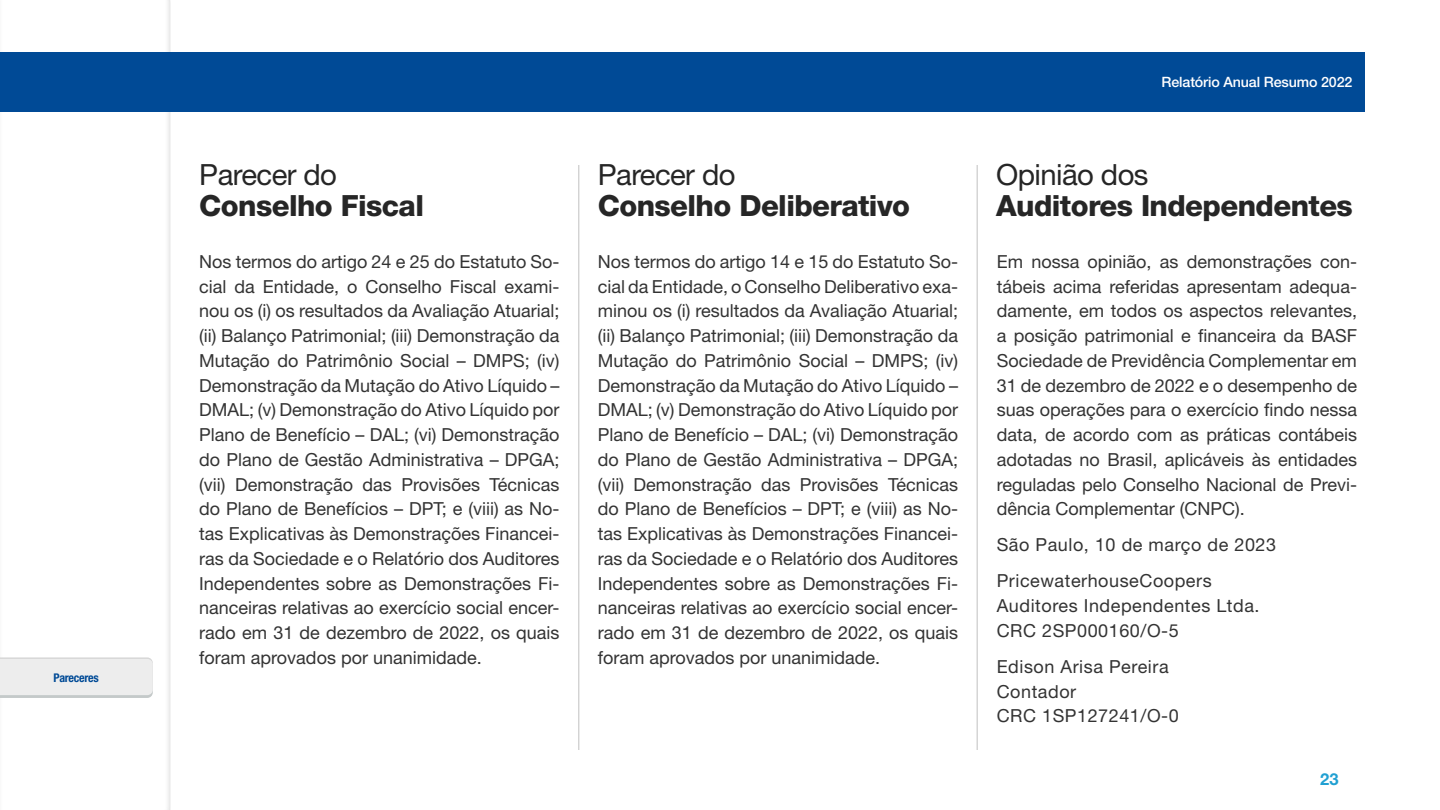
<style>
.page{position:relative;width:1440px;height:810px;background:#fff}
.page>*{position:absolute;margin:0;border:0;box-sizing:border-box;transform-origin:0 0}
.t1{font:800 29.25px/30.8px "Helvetica Neue LT Std";letter-spacing:-.02em;color:#262626}
.txt_corrido{font:18px/24.8px "Helvetica Neue LT Std";color:#333;text-align:justify}
.txt_corrido-2{font:18px/24.8px "Helvetica Neue LT Std";letter-spacing:.03em;color:#333}
.t2{font:700 16.5px "Helvetica Neue LT Std";color:#21a0d2}
.t3{font:500 14.25px "Helvetica Neue LT Std";letter-spacing:-.01em;color:#fff}
.t4{font:700 condensed 12px "Helvetica Neue LT Std";letter-spacing:-.02em;color:#004a96}
.s1{font-weight:400}
</style>
<div class="page">
<hr style="left:578px;top:165px;width:1px;height:585px;background:#c0c0c0">
<hr style="left:977px;top:165px;width:1px;height:585px;background:#c0c0c0">
<svg style="left:0;top:657px;width:153px;height:41px"></svg>
<div style="left:0;top:52px;width:1365px;height:60px;background:#004a96"></div>
<p class="t4" style="left:54px;top:670px;width:47px">Pareceres</p>
<p class="t3" style="left:1162px;top:74px;width:192px">Relatório Anual Resumo 2022</p>
<p class="t1" style="left:199px;top:159px;width:226px"><span class="s1">Parecer do<br></span>Conselho Fiscal</p>
<p class="t1" style="left:996px;top:159px;width:358px"><span class="s1">Opinião dos<br></span>Auditores Independentes</p>
<p class="txt_corrido" style="left:199px;top:249px;width:362px">Nos termos do artigo 24 e 25 do Estatuto So&shy;cial da Entidade, o Conselho Fiscal exami&shy;nou os (i) os resultados da Avaliação Atuarial; (ii) Balanço Patrimonial; (iii) Demonstração da Mutação do Patrimônio Social – DMPS; (iv)<br>Demonstração da Mutação do Ativo Líquido – DMAL; (v) Demonstração do Ativo Líquido por Plano de Benefício – DAL; (vi) Demonstração do Plano de Gestão Administrativa – DPGA; (vii) Demonstração das Provisões Técnicas do Plano de Benefícios – DPT; e (viii) as No&shy;tas Explicativas às Demonstrações Financei&shy;ras da Sociedade e o Relatório dos Auditores Independentes sobre as Demonstrações Fi&shy;nanceiras relativas ao exercício social encer&shy;rado em 31 de dezembro de 2022, os quais foram aprovados por unanimidade.</p>
<p class="t1" style="left:598px;top:159px;width:314px"><span class="s1">Parecer do<br></span>Conselho Deliberativo</p>
<p class="txt_corrido" style="left:598px;top:249px;width:362px">Nos termos do artigo 14 e 15 do Estatuto So&shy;cial da Entidade, o Conselho Deliberativo exa&shy;minou os (i) resultados da Avaliação Atuarial; (ii) Balanço Patrimonial; (iii) Demonstração da Mutação do Patrimônio Social – DMPS; (iv)<br>Demonstração da Mutação do Ativo Líquido – DMAL; (v) Demonstração do Ativo Líquido por Plano de Benefício – DAL; (vi) Demonstração do Plano de Gestão Administrativa – DPGA; (vii) Demonstração das Provisões Técnicas do Plano de Benefícios – DPT; e (viii) as No&shy;tas Explicativas às Demonstrações Financei&shy;ras da Sociedade e o Relatório dos Auditores Independentes sobre as Demonstrações Fi&shy;nanceiras relativas ao exercício social encer&shy;rado em 31 de dezembro de 2022, os quais foram aprovados por unanimidade.</p>
<p class="txt_corrido" style="left:997px;top:249px;width:362px">Em nossa opinião, as demonstrações con&shy;tábeis acima referidas apresentam adequa&shy;damente, em todos os aspectos relevantes, a posição patrimonial e financeira da BASF Sociedade de Previdência Complementar em 31 de dezembro de 2022 e o desempenho de suas operações para o exercício findo nessa data, de acordo com as práticas contábeis adotadas no Brasil, aplicáveis às entidades reguladas pelo Conselho Nacional de Previ&shy;dência Complementar (CNPC).</p>
<p class="txt_corrido-2" style="left:997px;top:532px;width:281px">São Paulo, 10 de março de 2023</p>
<p class="txt_corrido-2" style="left:997px;top:568px;width:264px">PricewaterhouseCoopers<br>Auditores Independentes Ltda.</p>
<p class="txt_corrido-2" style="left:997px;top:618px;width:184px">CRC 2SP000160/O-5</p>
<p class="txt_corrido-2" style="left:997px;top:654px;width:173px">Edison Arisa Pereira</p>
<p class="txt_corrido-2" style="left:997px;top:679px;width:81px">Contador</p>
<p class="txt_corrido-2" style="left:997px;top:703px;width:184px">CRC 1SP127241/O-0</p>
<p class="t2" style="left:1320px;top:769px;width:20px">23</p>
</div>
